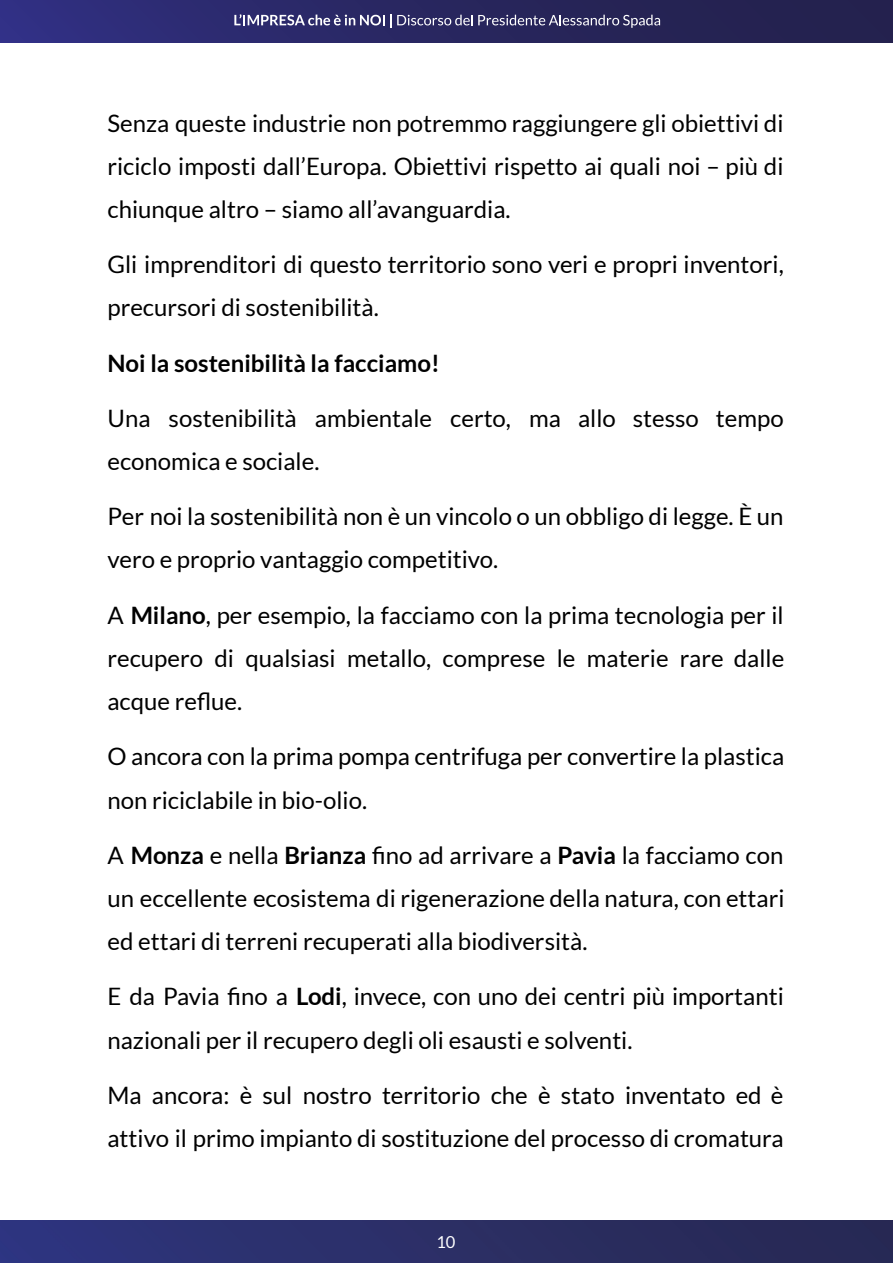
<style>
.page{position:relative;width:893px;height:1263px;background:#fff}
.page>*{position:absolute;margin:0;border:0;box-sizing:border-box;transform-origin:0 0}
.t1{font:24px/43.2px "Lato";color:#000}
.t2{font:700 24px "Lato";color:#000}
.t3{font:16.5px "Lato";color:#fff}
.s1{font-weight:700}
</style>
<div class="page">
<img style="left:0;top:1221px;width:893px;height:42px">
<div style="left:0;top:0;width:893px;height:42px;background:linear-gradient(to right,#302f7f,#222046)"></div>
<svg style="left:234px;top:14px;width:426px;height:14px;background:#5b5a85"></svg>
<p class="t1" style="left:107px;top:101px;width:677px;text-align:justify">Senza queste industrie non potremmo raggiungere gli obiettivi di riciclo imposti dall’Europa. Obiettivi rispetto ai quali noi – più di chiunque altro – siamo all’avanguardia.</p>
<p class="t1" style="left:107px;top:243px;width:678px">Gli imprenditori di questo territorio sono veri e propri inventori, precursori di sostenibilità.</p>
<p class="t2" style="left:107px;top:349px;width:334px">Noi la sostenibilità la facciamo!</p>
<p class="t1" style="left:107px;top:396px;width:678px">Una sostenibilità ambientale certo, ma allo stesso tempo economica e sociale.</p>
<p class="t1" style="left:107px;top:495px;width:678px">Per noi la sostenibilità non è un vincolo o un obbligo di legge. È un vero e proprio vantaggio competitivo.</p>
<p class="t1" style="left:107px;top:593px;width:678px;text-align:justify">A <span class="s1">Milano</span>, per esempio, la facciamo con la prima tecnologia per il recupero di qualsiasi metallo, comprese le materie rare dalle acque reflue.</p>
<p class="t1" style="left:107px;top:735px;width:678px">O ancora con la prima pompa centrifuga per convertire la plastica non riciclabile in bio-olio.</p>
<p class="t1" style="left:107px;top:833px;width:678px;text-align:justify">A <span class="s1">Monza</span> e nella <span class="s1">Brianza</span> fino ad arrivare a <span class="s1">Pavia</span> la facciamo con un eccellente ecosistema di rigenerazione della natura, con ettari ed ettari di terreni recuperati alla biodiversità.</p>
<p class="t1" style="left:107px;top:975px;width:678px">E da Pavia fino a <span class="s1">Lodi</span>, invece, con uno dei centri più importanti nazionali per il recupero degli oli esausti e solventi.</p>
<p class="t1" style="left:107px;top:1073px;width:678px">Ma ancora: è sul nostro territorio che è stato inventato ed è attivo il primo impianto di sostituzione del processo di cromatura</p>
<p class="t3" style="left:436px;top:1233px;width:21px">10</p>
</div>
